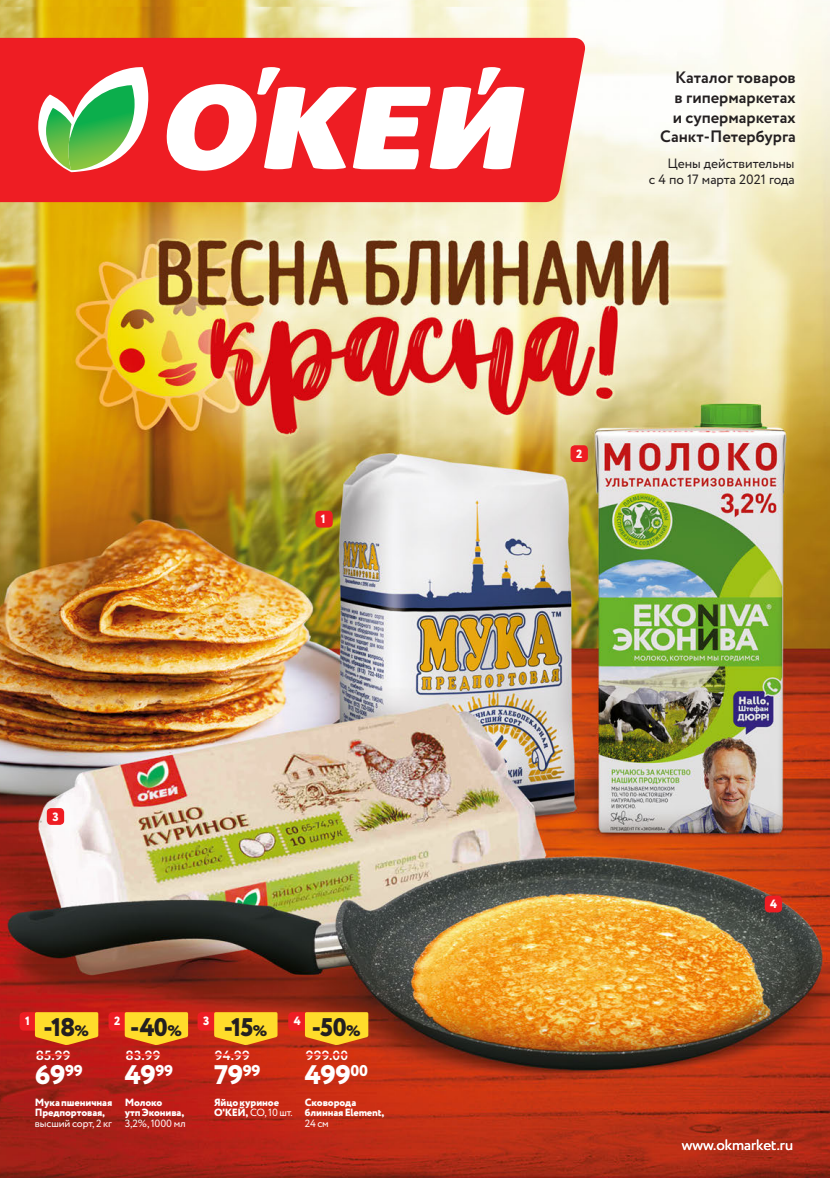
<style>
.page{position:relative;width:830px;height:1178px;background:#fff}
.page>*{position:absolute;margin:0;border:0;box-sizing:border-box;transform-origin:0 0}
.PrTag_RedPrice{font:800 26.85px "Circe";letter-spacing:-.02em;color:#fff;scale:1.04 1}
.БОНУСЫ{font:800 25.5px "Circe";letter-spacing:-.03em;color:#231f20}
.t1{font:700 16.5px/19.8px "Circe";color:#231f20;text-align:right}
.t2{font:15px "Circe";color:#fff}
.t3{font:13.5px/16.2px "Circe";color:#231f20;text-align:right}
.PrTag_BlackPrice{font:700 13.35px "Circe";letter-spacing:.02em;color:#fff;scale:1.04 1}
.Product-Name{font:800 12px "Circe";color:#fff}
.Product-Name-2{font:800 10.5px/10.5px "Circe";letter-spacing:-.01em;color:#fff}
.s1{font-size:15.3px}
.s2{font-weight:400}
</style>
<div class="page">
<img style="left:0;top:0;width:829px;height:1178px">
<div style="left:0;top:38px;width:586px;height:164px;background:#ee1d23"></div>
<svg style="left:38px;top:65px;width:111px;height:107px"></svg>
<svg style="left:166px;top:67px;width:358px;height:104px"></svg>
<div style="left:20px;top:1012px;width:22px;height:18px;background:#ee1d23;border-radius:4px"></div>
<div style="left:108px;top:1012px;width:23px;height:18px;background:#ee1d23;border-radius:4px"></div>
<div style="left:315px;top:511px;width:17px;height:16px;background:#ee1d23;border-radius:4px"></div>
<div style="left:47px;top:808px;width:17px;height:17px;background:#ee1d23;border-radius:4px"></div>
<div style="left:764px;top:895px;width:17px;height:17px;background:#ee1d23;border-radius:4px"></div>
<div style="left:570px;top:445px;width:17px;height:17px;background:#ee1d23;border-radius:4px"></div>
<div style="left:197px;top:1012px;width:23px;height:18px;background:#ee1d23;border-radius:4px"></div>
<div style="left:288px;top:1012px;width:23px;height:18px;background:#ee1d23;border-radius:4px"></div>
<hr style="left:36px;top:1054px;width:34px;height:1px;background:#ed2d22">
<svg style="left:35px;top:1012px;width:63px;height:33px;background:#f5c328"></svg>
<hr style="left:125px;top:1054px;width:35px;height:1px;background:#ed2d22">
<svg style="left:125px;top:1012px;width:63px;height:33px;background:#f7c428"></svg>
<hr style="left:215px;top:1054px;width:35px;height:1px;background:#ed2d22">
<svg style="left:214px;top:1012px;width:63px;height:33px;background:#f7c528"></svg>
<hr style="left:305px;top:1054px;width:43px;height:1px;background:#ed2d22">
<svg style="left:305px;top:1012px;width:63px;height:33px;background:#f6c628"></svg>
<h3 class="t1" style="left:660px;top:68px;width:137px">Каталог товаров<br>в гипермаркетах<br>и супермаркетах<br>Санкт-Петербурга</h3>
<p class="t3" style="left:648px;top:156px;width:147px">Цены действительны<br>с 4 по 17 марта 2021 года</p>
<p class="Product-Name" style="left:576px;top:446px;width:8px">2</p>
<p class="Product-Name" style="left:321px;top:511px;width:6px">1</p>
<p class="Product-Name" style="left:52px;top:808px;width:8px">3</p>
<p class="Product-Name" style="left:770px;top:896px;width:8px">4</p>
<p class="Product-Name" style="left:25px;top:1012px;width:6px">1</p>
<p class="Product-Name" style="left:114px;top:1012px;width:8px">2</p>
<p class="БОНУСЫ" style="left:43px;top:1010px;width:47px">-18<span class="s1">%</span></p>
<p class="БОНУСЫ" style="left:130px;top:1010px;width:53px">-40<span class="s1">%</span></p>
<p class="Product-Name" style="left:203px;top:1012px;width:8px">3</p>
<p class="Product-Name" style="left:293px;top:1012px;width:8px">4</p>
<p class="БОНУСЫ" style="left:223px;top:1010px;width:45px">-15<span class="s1">%</span></p>
<p class="БОНУСЫ" style="left:311px;top:1010px;width:50px">-50<span class="s1">%</span></p>
<p class="PrTag_BlackPrice" style="left:36px;top:1047px;width:35px">85.99</p>
<p class="PrTag_BlackPrice" style="left:125px;top:1047px;width:35px">83.99</p>
<p class="PrTag_BlackPrice" style="left:215px;top:1047px;width:35px">94.99</p>
<p class="PrTag_BlackPrice" style="left:305px;top:1047px;width:42px">999.00</p>
<p class="PrTag_RedPrice" style="left:35px;top:1057px;width:48px">69<sup>99</sup></p>
<p class="PrTag_RedPrice" style="left:125px;top:1057px;width:48px">49<sup>99</sup></p>
<p class="PrTag_RedPrice" style="left:214px;top:1057px;width:46px">79<sup>99</sup></p>
<p class="PrTag_RedPrice" style="left:305px;top:1057px;width:62px">499<sup>00</sup></p>
<p class="Product-Name-2" style="left:35px;top:1097px;width:79px">Мука пшеничная<br>Предпортовая, <span class="s2">высший сорт, 2 кг</span></p>
<p class="Product-Name-2" style="left:125px;top:1097px;width:62px">Молоко<br>утп Эконива,<br><span class="s2">3,2%, 1000 мл</span></p>
<p class="Product-Name-2" style="left:214px;top:1097px;width:80px">Яйцо куриное<br>О'КЕЙ, <span class="s2">СО, 10 шт.</span></p>
<p class="Product-Name-2" style="left:305px;top:1097px;width:81px">Сковорода блинная Element,<br><span class="s2">24 cм</span></p>
<h3 class="t2" style="left:681px;top:1134px;width:113px">www.okmarket.ru</h3>
</div>
